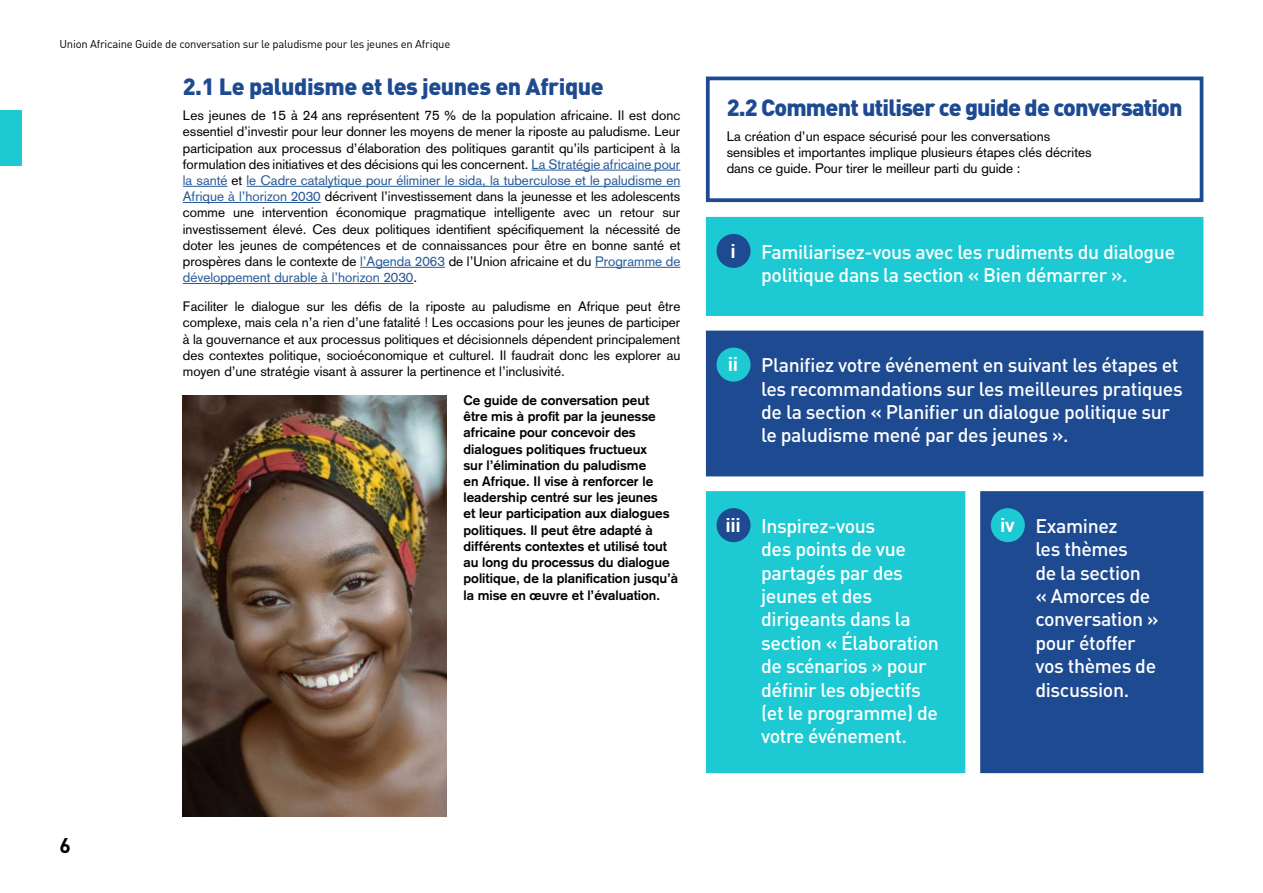
<style>
.page{position:relative;width:1263px;height:893px;background:#fff}
.page>*{position:absolute;margin:0;border:0;box-sizing:border-box;transform-origin:0 0}
.t1{font:900 23.25px "DIN";letter-spacing:-.035em;color:#1d4a90}
.t2{font:700 21px "DINOT";color:#000}
.t3{font:500 19.5px/23.4px "DIN";letter-spacing:-.02em;color:#fff}
.t4{font:700 19.5px "DIN";color:#fff}
.t5{font:13.5px/16.2px "Akzidenz Grotesk";color:#000;text-align:justify}
.t6{font:700 13.5px/16.4px "Akzidenz Grotesk";color:#000}
.t7{font:11.25px "DINOT";letter-spacing:-.02em;color:#000}
.s1{color:#275b9b}
.s2{font-weight:700}
</style>
<div class="page">
<img style="left:183px;top:395px;width:263px;height:421px">
<hr style="left:531px;top:170px;width:149px;height:1px;background:#275b9b">
<hr style="left:183px;top:186px;width:44px;height:1px;background:#275b9b">
<hr style="left:247px;top:186px;width:433px;height:1px;background:#275b9b">
<hr style="left:183px;top:202px;width:138px;height:1px;background:#275b9b">
<hr style="left:360px;top:267px;width:85px;height:1px;background:#275b9b">
<hr style="left:595px;top:267px;width:85px;height:1px;background:#275b9b">
<hr style="left:183px;top:283px;width:230px;height:1px;background:#275b9b">
<div style="left:0;top:111px;width:21px;height:55px;background:#1dcad3"></div>
<div style="left:706px;top:77px;width:497px;height:125px;border:4px solid #1d4a90"></div>
<div style="left:980px;top:491px;width:223px;height:282px;background:#1d4a90"></div>
<div style="left:991px;top:508px;width:34px;height:34px;background:#1dcad3;border-radius:50%"></div>
<div style="left:706px;top:491px;width:259px;height:282px;background:#1dcad3"></div>
<div style="left:716px;top:508px;width:34px;height:34px;background:#1d4a90;border-radius:50%"></div>
<div style="left:706px;top:331px;width:497px;height:145px;background:#1d4a90"></div>
<div style="left:716px;top:348px;width:34px;height:34px;background:#1dcad3;border-radius:50%"></div>
<div style="left:706px;top:217px;width:497px;height:99px;background:#1dcad3"></div>
<div style="left:716px;top:234px;width:34px;height:34px;background:#1d4a90;border-radius:50%"></div>
<p class="t7" style="left:60px;top:37px;width:392px">Union Africaine Guide de conversation sur le paludisme pour les jeunes en Afrique</p>
<h2 class="t2" style="left:60px;top:832px;width:13px">6</h2>
<h1 class="t1" style="left:183px;top:71px;width:422px">2.1 Le paludisme et les jeunes en Afrique</h1>
<p class="t5" style="left:183px;top:107px;width:499px">Les jeunes de 15 à 24 ans représentent 75 % de la population africaine. Il est donc essentiel d’investir pour leur donner les moyens de mener la riposte au paludisme. Leur participation aux processus d’élaboration des politiques garantit qu’ils participent à la formulation des initiatives et des décisions qui les concernent. <span class="s1">La Stratégie africaine pour la santé</span> et <span class="s1">le Cadre catalytique pour éliminer le sida, la tuberculose et le paludisme en Afrique à l’horizon 2030</span> décrivent l’investissement dans la jeunesse et les adolescents comme une intervention économique pragmatique intelligente avec un retour sur investissement élevé. Ces deux politiques identifient spécifiquement la nécessité de doter les jeunes de compétences et de connaissances pour être en bonne santé et prospères dans le contexte de <span class="s1">l’Agenda 2063</span> de l’Union africaine et du <span class="s1">Programme de développement durable à l’horizon 2030</span>.</p>
<p class="t5" style="left:183px;top:298px;width:499px">Faciliter le dialogue sur les défis de la riposte au paludisme en Afrique peut être complexe, mais cela n’a rien d’une fatalité ! Les occasions pour les jeunes de participer à la gouvernance et aux processus politiques et décisionnels dépendent principalement des contextes politique, socioéconomique et culturel. Il faudrait donc les explorer au moyen d’une stratégie visant à assurer la pertinence et l’inclusivité.</p>
<p class="t6" style="left:463px;top:392px;width:216px">Ce guide de conversation peut<br>être mis à profit par la jeunesse africaine pour concevoir des dialogues politiques fructueux<br>sur l’élimination du paludisme<br>en Afrique. Il vise à renforcer le leadership centré sur les jeunes<br>et leur participation aux dialogues politiques. Il peut être adapté à différents contextes et utilisé tout au long du processus du dialogue politique, de la planification jusqu’à la mise en œuvre et l’évaluation.</p>
<h1 class="t1" style="left:727px;top:92px;width:457px">2.2 Comment utiliser ce guide de conversation</h1>
<p class="t5" style="left:727px;top:128px;width:366px;text-align:left">La création d’un espace sécurisé pour les conversations sensibles et importantes implique plusieurs étapes clés décrites dans ce guide. Pour tirer le meilleur parti du guide :</p>
<h3 class="t4" style="left:730px;top:238px;width:7px">i</h3>
<h3 class="t3" style="left:761px;top:239px;width:415px">Familiarisez-vous avec les rudiments du dialogue politique dans la section « Bien démarrer ».</h3>
<h3 class="t3" style="left:761px;top:353px;width:423px;text-indent:-33px"><span class="s2">ii</span> Planifiez votre événement en suivant les étapes et les recommandations sur les meilleures pratiques de la section « Planifier un dialogue politique sur le paludisme mené par des jeunes ».</h3>
<h3 class="t3" style="left:761px;top:513px;width:179px;text-indent:-36px"><span class="s2">iii</span> Inspirez-vous<br>des points de vue partagés par des jeunes et des dirigeants dans la section « Élaboration de scénarios » pour définir les objectifs (et le programme) de votre événement.</h3>
<h3 class="t3" style="left:1035px;top:513px;width:125px;text-indent:-35px"><span class="s2">iv</span> Examinez<br>les thèmes<br>de la section<br>« Amorces de conversation » pour étoffer vos thèmes de discussion.</h3>
</div>
